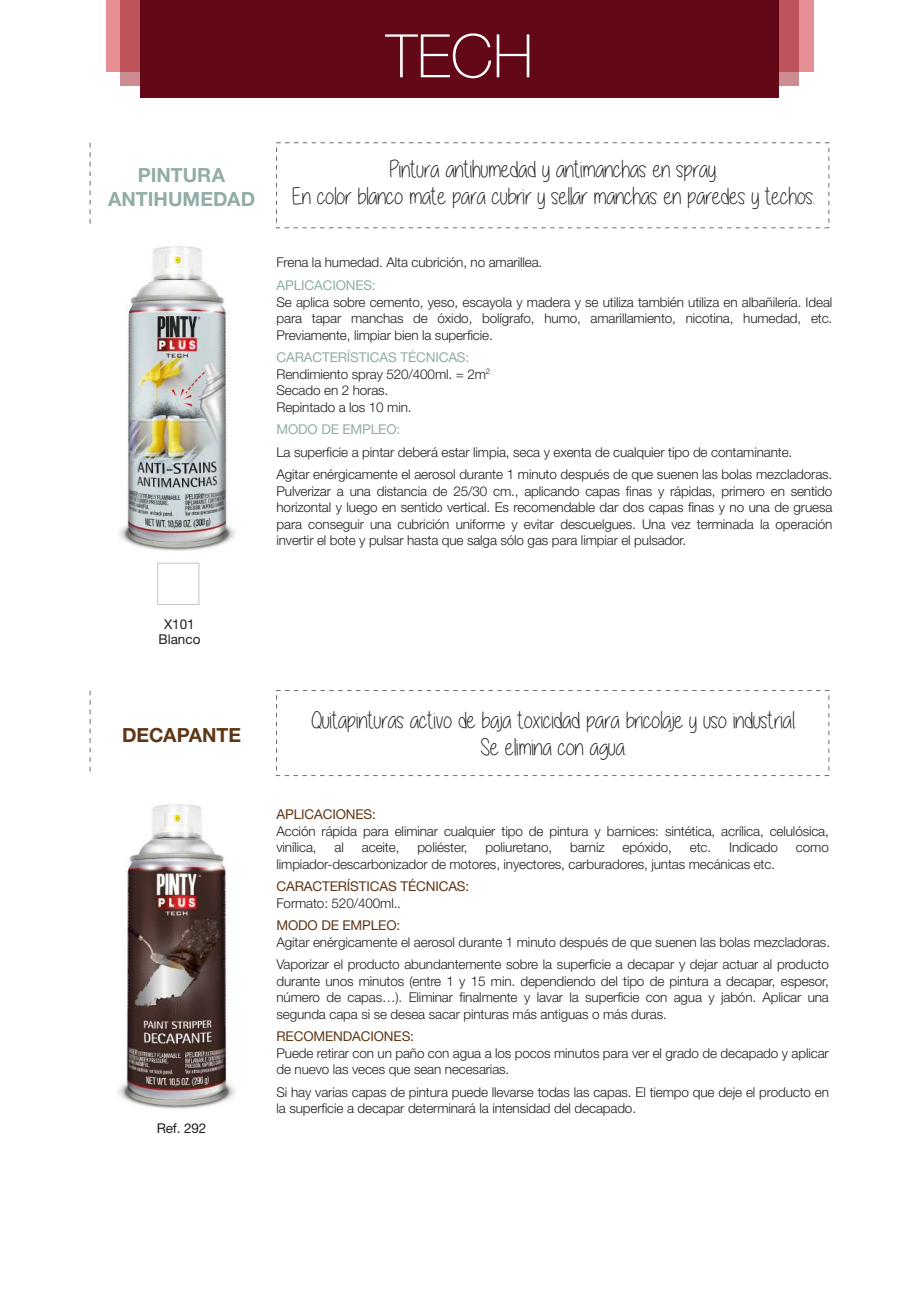
<style>
.page{position:relative;width:919px;height:1289px;background:#fff}
.page>*{position:absolute;margin:0;border:0;box-sizing:border-box;transform-origin:0 0}
.t1{font:100 60px "Helvetica Neue LT Std";color:#fff}
.t2{font:24px/27px "Alittlesunshine";color:#231f20;text-align:center}
.t3{font:700 19.5px/24px "Helvetica Neue LT Std";letter-spacing:.005em;color:#91ada6;text-align:center}
.t4{font:700 19.5px "Helvetica Neue LT Std";letter-spacing:-.005em;color:#5f3716}
.t5{font:300 13.5px/16.5px "Helvetica Neue LT Std";letter-spacing:-.01em;color:#231f20}
.t6{font:13.5px "Helvetica Neue LT Std";letter-spacing:-.01em;color:#5f3716}
.t7{font:13.5px "Helvetica Neue LT Std";letter-spacing:-.01em;color:#91ada6}
.t8{font:13.5px/15px "Helvetica Neue LT Std";color:#231f20;text-align:center}
.s1{font-weight:400;color:#91ada6}
</style>
<div class="page">
<img style="left:118px;top:804px;width:117px;height:305px">
<img style="left:119px;top:246px;width:116px;height:305px">
<div style="left:157px;top:563px;width:42px;height:41px;background:#fff;border:1px solid #c3c4c4"></div>
<svg style="left:90px;top:143px;width:1px;height:81px"></svg>
<svg style="left:90px;top:690px;width:1px;height:82px"></svg>
<div style="left:106px;top:0;width:707px;height:72px;background:#e58f95"></div>
<svg style="left:120px;top:0;width:678px;height:86px;background:#be5a63"></svg>
<div style="left:140px;top:0;width:638px;height:98px;background:#620817"></div>
<h1 class="t1" style="left:386px;top:22px;width:149px">TECH</h1>
<h3 class="t3" style="left:108px;top:163px;width:149px">PINTURA<br>ANTIHUMEDAD</h3>
<h2 class="t2" style="left:292px;top:155px;width:524px">Pintura antihumedad y antimanchas en spray.<br>En color blanco mate para cubrir y sellar manchas en paredes y techos.</h2>
<p class="t8" style="left:158px;top:616px;width:43px">X101<br>Blanco</p>
<h3 class="t4" style="left:122px;top:722px;width:120px">DECAPANTE</h3>
<p class="t8" style="left:157px;top:1120px;width:51px">Ref. 292</p>
<p class="t5" style="left:276px;top:254px;width:267px">Frena la humedad. Alta cubrición, no amarillea.</p>
<p class="t7" style="left:276px;top:277px;width:101px">APLICACIONES:</p>
<p class="t5" style="left:276px;top:293px;width:557px;text-align:justify">Se aplica sobre cemento, yeso, escayola y madera y se utiliza también utiliza en albañilería. Ideal para tapar manchas de óxido, bolígrafo, humo, amarillamiento, nicotina, humedad, etc.<br>Previamente, limpiar bien la superficie.</p>
<p class="t5" style="left:276px;top:349px;width:215px"><span class="s1">CARACTERÍSTICAS TÉCNICAS:<br></span>Rendimiento spray 520/400ml. = 2m<sup>2<br></sup>Secado en 2 horas.<br>Repintado a los 10 min.</p>
<p class="t7" style="left:276px;top:421px;width:125px">MODO DE EMPLEO:</p>
<p class="t5" style="left:276px;top:440px;width:557px;line-height:22.5px">La superficie a pintar deberá estar limpia, seca y exenta de cualquier tipo de contaminante.<br>Agitar enérgicamente el aerosol durante 1 minuto después de que suenen las bolas mezcladoras.</p>
<p class="t5" style="left:276px;top:482px;width:557px;text-align:justify">Pulverizar a una distancia de 25/30 cm., aplicando capas finas y rápidas, primero en sentido horizontal y luego en sentido vertical. Es recomendable dar dos capas finas y no una de gruesa para conseguir una cubrición uniforme y evitar descuelgues. Una vez terminada la operación invertir el bote y pulsar hasta que salga sólo gas para limpiar el pulsador.</p>
<h2 class="t2" style="left:311px;top:707px;width:486px">Quitapinturas activo de baja toxicidad para bricolaje y uso industrial.<br>Se elimina con agua.</h2>
<p class="t6" style="left:276px;top:806px;width:101px">APLICACIONES:</p>
<p class="t5" style="left:276px;top:822px;width:554px">Acción rápida para eliminar cualquier tipo de pintura y barnices: sintética, acrílica, celulósica, vinílica,</p>
<p class="t5" style="left:334px;top:839px;width:11px">al</p>
<p class="t5" style="left:362px;top:839px;width:39px">aceite,</p>
<p class="t5" style="left:417px;top:839px;width:52px">poliéster,</p>
<p class="t5" style="left:485px;top:839px;width:68px">poliuretano,</p>
<p class="t5" style="left:570px;top:839px;width:36px">barniz</p>
<p class="t5" style="left:622px;top:839px;width:51px">epóxido,</p>
<p class="t5" style="left:689px;top:839px;width:23px">etc.</p>
<p class="t5" style="left:729px;top:839px;width:50px">Indicado</p>
<p class="t5" style="left:795px;top:839px;width:34px">como</p>
<p class="t5" style="left:276px;top:855px;width:500px">limpiador-descarbonizador de motores, inyectores, carburadores, juntas mecánicas etc.</p>
<p class="t6" style="left:276px;top:878px;width:194px">CARACTERÍSTICAS TÉCNICAS:</p>
<p class="t5" style="left:276px;top:894px;width:126px">Formato: 520/400ml..</p>
<p class="t6" style="left:276px;top:917px;width:125px">MODO DE EMPLEO:</p>
<p class="t5" style="left:276px;top:930px;width:555px;line-height:22.5px">Agitar enérgicamente el aerosol durante 1 minuto después de que suenen las bolas mezcladoras.<br>Vaporizar el producto abundantemente sobre la superficie a decapar y dejar actuar al producto</p>
<p class="t5" style="left:276px;top:972px;width:554px;text-align:justify">durante unos minutos (entre 1 y 15 min. dependiendo del tipo de pintura a decapar, espesor, número de capas…). Eliminar finalmente y lavar la superficie con agua y jabón. Aplicar una segunda capa si se desea sacar pinturas más antiguas o más duras.</p>
<p class="t6" style="left:276px;top:1028px;width:139px">RECOMENDACIONES:</p>
<p class="t5" style="left:276px;top:1044px;width:553px">Puede retirar con un paño con agua a los pocos minutos para ver el grado de decapado y aplicar de nuevo las veces que sean necesarias.</p>
<p class="t5" style="left:276px;top:1083px;width:554px">Si hay varias capas de pintura puede llevarse todas las capas. El tiempo que deje el producto en la superficie a decapar determinará la intensidad del decapado.</p>
</div>
